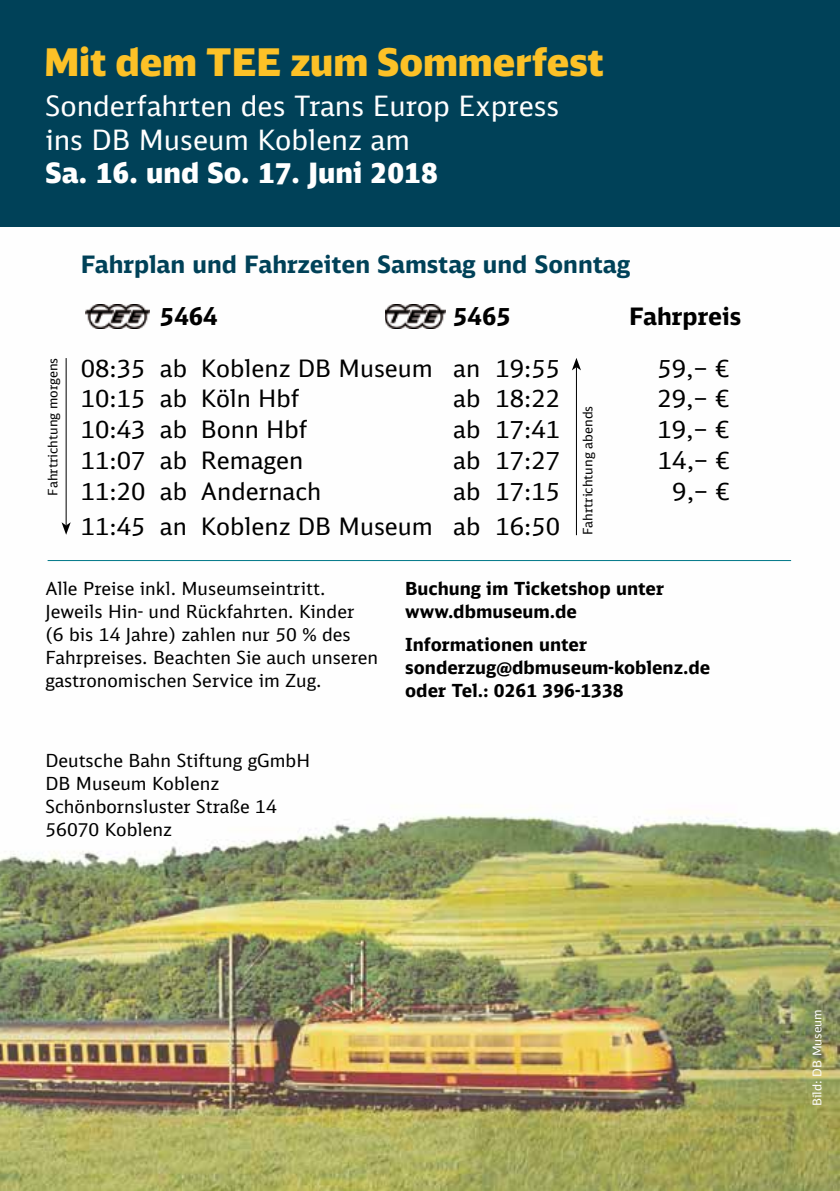
<style>
.page{position:relative;width:840px;height:1191px;background:#fff}
.page>*{position:absolute;margin:0;border:0;box-sizing:border-box;transform-origin:0 0}
.t1{font:900 38px "DB Head";color:#fcc127}
.t2{font:28px/33.6px "DB Sans";color:#fff}
.t3{font:900 28px "DB Sans";color:#fff}
.t4{font:24px "DB Sans";color:#000}
.t5{font:700 24px "DB Sans";color:#004158}
.t6{font:700 24px "DB Sans";color:#000}
.t7{font:18px/23px "DB Sans";color:#000}
.t8{font:700 18px/23px "DB Sans";color:#000}
.t9{font:13px "DB Sans";color:#000}
.t10{font:12px "DB Sans";color:#fff}
</style>
<div class="page">
<img style="left:0;top:304px;width:839px;height:887px">
<img style="left:85px;top:305px;width:64px;height:23px">
<img style="left:385px;top:305px;width:60px;height:23px">
<hr style="left:66px;top:358px;width:1px;height:167px;background:#000">
<svg style="left:62px;top:522px;width:9px;height:13px"></svg>
<hr style="left:575px;top:367px;width:1px;height:168px;background:#000">
<svg style="left:571px;top:358px;width:9px;height:12px"></svg>
<div style="left:0;top:0;width:839px;height:227px;background:#004158"></div>
<hr style="left:48px;top:560px;width:742px;height:1px;background:#078">
<h1 class="t1" style="left:44px;top:38px;width:561px">Mit dem TEE zum Sommerfest</h1>
<h2 class="t2" style="left:45px;top:89px;width:515px">Sonderfahrten des Trans Europ Express ins DB Museum Koblenz am</h2>
<h2 class="t3" style="left:45px;top:155px;width:394px">Sa. 16. und So. 17. Juni 2018</h2>
<p class="t9" style="left:45px;top:495px;width:139px;rotate:-90deg">Fahrtrichtung morgens</p>
<h3 class="t5" style="left:81px;top:249px;width:550px">Fahrplan und Fahrzeiten Samstag und Sonntag</h3>
<h3 class="t6" style="left:160px;top:301px;width:59px">5464</h3>
<h3 class="t6" style="left:453px;top:301px;width:59px">5465</h3>
<h3 class="t6" style="left:628px;top:301px;width:114px">Fahrpreis</h3>
<h3 class="t4" style="left:81px;top:353px;width:481px">08:35 ab Koblenz DB Museum an 19:55</h3>
<h3 class="t4" style="left:657px;top:353px;width:73px">59,– €</h3>
<h3 class="t4" style="left:81px;top:384px;width:220px">10:15 ab Köln Hbf</h3>
<h3 class="t4" style="left:453px;top:384px;width:109px">ab 18:22</h3>
<h3 class="t4" style="left:657px;top:384px;width:73px">29,– €</h3>
<h3 class="t4" style="left:81px;top:415px;width:228px">10:43 ab Bonn Hbf</h3>
<h3 class="t4" style="left:453px;top:415px;width:109px">ab 17:41</h3>
<h3 class="t4" style="left:657px;top:415px;width:73px">19,– €</h3>
<h3 class="t4" style="left:81px;top:446px;width:224px">11:07 ab Remagen</h3>
<h3 class="t4" style="left:453px;top:446px;width:109px">ab 17:27</h3>
<h3 class="t4" style="left:657px;top:446px;width:74px">14,– €</h3>
<h3 class="t4" style="left:81px;top:476px;width:242px">11:20 ab Andernach</h3>
<h3 class="t4" style="left:453px;top:476px;width:109px">ab 17:15</h3>
<h3 class="t4" style="left:672px;top:476px;width:59px">9,– €</h3>
<h3 class="t4" style="left:81px;top:511px;width:481px">11:45 an Koblenz DB Museum ab 16:50</h3>
<p class="t9" style="left:579px;top:535px;width:131px;rotate:-90deg">Fahrtrichtung abends</p>
<p class="t7" style="left:45px;top:577px;width:334px">Alle Preise inkl. Museumseintritt.<br>Jeweils Hin- und Rückfahrten. Kinder<br>(6 bis 14 Jahre) zahlen nur 50 % des Fahrpreises. Beachten Sie auch unseren gastronomischen Service im Zug.</p>
<p class="t7" style="left:45px;top:748px;width:266px">Deutsche Bahn Stiftung gGmbH<br>DB Museum Koblenz<br>Schönbornsluster Straße 14<br>56070 Koblenz</p>
<p class="t8" style="left:405px;top:577px;width:260px">Buchung im Ticketshop unter www.dbmuseum.de</p>
<p class="t8" style="left:405px;top:633px;width:306px">Informationen unter sonderzug@dbmuseum-koblenz.de oder Tel.: 0261 396-1338</p>
<p class="t10" style="left:809px;top:1106px;width:98px;rotate:-90deg">Bild: DB Museum</p>
</div>
